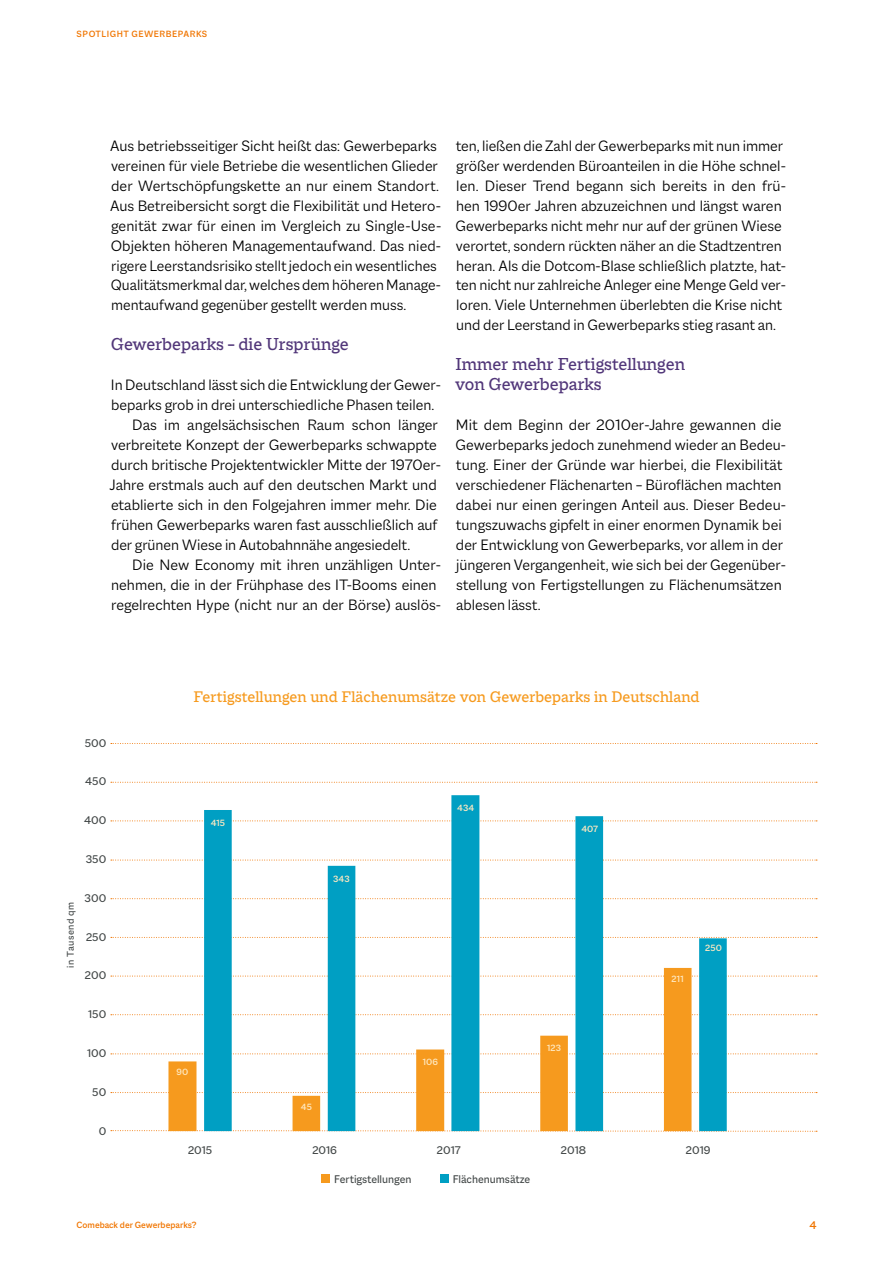
<style>
.page{position:relative;width:893px;height:1263px;background:#fff}
.page>*{position:absolute;margin:0;border:0;box-sizing:border-box;transform-origin:0 0}
.t1{font:500 18.6px/20px "Macklin Slab";color:#513679}
.t2{font:500 16.5px "Macklin Slab";color:#f69a1e}
.t3{font:300 16.2px/20px "Macklin Sans";color:#000}
.t4{font:12px "Macklin Sans";color:#414646}
.t5{font:500 12px "Macklin Sans";color:#f07500}
.t6{font:10.5px "Macklin Sans";letter-spacing:.05em;color:#414646}
.t7{font:500 9.75px "Macklin Sans";letter-spacing:.01em;color:#ffe9c1}
.t8{font:500 9.75px "Macklin Sans";letter-spacing:.005em;color:#f07500}
.t9{font:500 9.75px "Macklin Sans";letter-spacing:.05em;color:#f07500}
</style>
<div class="page">
<svg style="left:111px;top:743px;width:706px;height:1px"></svg>
<svg style="left:111px;top:782px;width:706px;height:1px"></svg>
<svg style="left:111px;top:820px;width:706px;height:1px"></svg>
<svg style="left:111px;top:860px;width:706px;height:1px"></svg>
<svg style="left:111px;top:898px;width:706px;height:1px"></svg>
<svg style="left:111px;top:937px;width:706px;height:1px"></svg>
<svg style="left:111px;top:976px;width:706px;height:1px"></svg>
<svg style="left:111px;top:1014px;width:706px;height:1px"></svg>
<svg style="left:111px;top:1053px;width:706px;height:1px"></svg>
<svg style="left:111px;top:1092px;width:706px;height:1px"></svg>
<svg style="left:111px;top:1130px;width:706px;height:2px"></svg>
<svg style="left:168px;top:975px;width:36px;height:156px"></svg>
<svg style="left:204px;top:795px;width:523px;height:336px"></svg>
<div style="left:321px;top:1174px;width:9px;height:9px;background:#f69a1e"></div>
<div style="left:440px;top:1174px;width:8px;height:9px;background:#009fc3"></div>
<p class="t9" style="left:77px;top:28px;width:132px">SPOTLIGHT GEWERBEPARKS</p>
<p class="t3" style="left:110px;top:135px;width:333px">Aus betriebsseitiger Sicht heißt das: Gewerbeparks vereinen für viele Betriebe die wesentlichen Glieder der Wertschöpfungskette an nur einem Standort.<br>Aus Betreibersicht sorgt die Flexibilität und Hetero&shy;genität zwar für einen im Vergleich zu Single-Use-Objekten höheren Managementaufwand. Das nied&shy;rigere Leerstandsrisiko stellt jedoch ein wesentliches Qualitätsmerkmal dar, welches dem höheren Manage&shy;mentaufwand gegenüber gestellt werden muss.</p>
<p class="t1" style="left:111px;top:334px;width:240px">Gewerbeparks – die Ursprünge</p>
<p class="t3" style="left:111px;top:375px;width:332px">In Deutschland lässt sich die Entwicklung der Gewer-</p>
<p class="t3" style="left:111px;top:395px;width:325px">beparks grob in drei unterschiedliche Phasen teilen.</p>
<p class="t3" style="left:132px;top:415px;width:307px">Das im angelsächsischen Raum schon länger</p>
<p class="t3" style="left:111px;top:435px;width:327px">verbreitete Konzept der Gewerbeparks schwappte</p>
<p class="t3" style="left:111px;top:455px;width:331px">durch britische Projektentwickler Mitte der 1970er-</p>
<p class="t3" style="left:110px;top:475px;width:329px">Jahre erstmals auch auf den deutschen Markt und</p>
<p class="t3" style="left:111px;top:495px;width:327px">etablierte sich in den Folgejahren immer mehr. Die</p>
<p class="t3" style="left:111px;top:514px;width:328px">frühen Gewerbeparks waren fast ausschließlich auf</p>
<p class="t3" style="left:111px;top:534px;width:301px">der grünen Wiese in Autobahnnähe angesiedelt.</p>
<p class="t3" style="left:132px;top:554px;width:310px">Die New Economy mit ihren unzähligen Unter-</p>
<p class="t3" style="left:111px;top:574px;width:327px">nehmen, die in der Frühphase des IT-Booms einen</p>
<p class="t3" style="left:111px;top:594px;width:331px">regelrechten Hype (nicht nur an der Börse) auslös-</p>
<p class="t3" style="left:456px;top:135px;width:332px">ten, ließen die Zahl der Gewerbeparks mit nun immer größer werdenden Büroanteilen in die Höhe schnel&shy;len. Dieser Trend begann sich bereits in den frü&shy;hen 1990er Jahren abzuzeichnen und längst waren Gewerbeparks nicht mehr nur auf der grünen Wiese verortet, sondern rückten näher an die Stadtzentren heran. Als die Dotcom-Blase schließlich platzte, hat&shy;ten nicht nur zahlreiche Anleger eine Menge Geld ver&shy;loren. Viele Unternehmen überlebten die Krise nicht und der Leerstand in Gewerbeparks stieg rasant an.</p>
<p class="t1" style="left:455px;top:354px;width:231px">Immer mehr Fertigstellungen von Gewerbeparks</p>
<p class="t3" style="left:456px;top:415px;width:332px">Mit dem Beginn der 2010er-Jahre gewannen die Gewerbeparks jedoch zunehmend wieder an Bedeu&shy;tung. Einer der Gründe war hierbei, die Flexibilität verschiedener Flächenarten – Büroflächen machten dabei nur einen geringen Anteil aus. Dieser Bedeu&shy;tungszuwachs gipfelt in einer enormen Dynamik bei der Entwicklung von Gewerbeparks, vor allem in der jüngeren Vergangenheit, wie sich bei der Gegenüber&shy;stellung von Fertigstellungen zu Flächenumsätzen ablesen lässt.</p>
<p class="t6" style="left:64px;top:968px;width:68px;rotate:-90deg">in Tausend qm</p>
<p class="t4" style="left:85px;top:736px;width:23px">500</p>
<p class="t4" style="left:85px;top:775px;width:23px">450</p>
<p class="t4" style="left:84px;top:813px;width:24px">400</p>
<p class="t4" style="left:86px;top:852px;width:22px">350</p>
<p class="t4" style="left:85px;top:891px;width:23px">300</p>
<p class="t4" style="left:86px;top:930px;width:22px">250</p>
<p class="t4" style="left:85px;top:968px;width:23px">200</p>
<p class="t4" style="left:88px;top:1007px;width:20px">150</p>
<p class="t4" style="left:87px;top:1046px;width:21px">100</p>
<p class="t4" style="left:92px;top:1085px;width:16px">50</p>
<p class="t4" style="left:99px;top:1124px;width:9px">0</p>
<p class="t2" style="left:193px;top:687px;width:508px">Fertigstellungen und Flächenumsätze von Gewerbeparks in Deutschland</p>
<p class="t7" style="left:211px;top:817px;width:16px">415</p>
<p class="t7" style="left:176px;top:1066px;width:13px">90</p>
<p class="t7" style="left:333px;top:873px;width:18px">343</p>
<p class="t7" style="left:301px;top:1101px;width:13px">45</p>
<p class="t7" style="left:457px;top:802px;width:19px">434</p>
<p class="t7" style="left:581px;top:823px;width:18px">407</p>
<p class="t7" style="left:423px;top:1056px;width:17px">106</p>
<p class="t7" style="left:547px;top:1042px;width:16px">123</p>
<p class="t7" style="left:671px;top:973px;width:14px">211</p>
<p class="t7" style="left:705px;top:942px;width:18px">250</p>
<p class="t4" style="left:188px;top:1143px;width:26px">2015</p>
<p class="t4" style="left:312px;top:1143px;width:26px">2016</p>
<p class="t4" style="left:437px;top:1143px;width:25px">2017</p>
<p class="t4" style="left:561px;top:1143px;width:27px">2018</p>
<p class="t4" style="left:686px;top:1143px;width:26px">2019</p>
<p class="t4" style="left:334px;top:1172px;width:79px">Fertigstellungen</p>
<p class="t4" style="left:453px;top:1172px;width:79px">Flächenumsätze</p>
<p class="t8" style="left:77px;top:1219px;width:122px">Comeback der Gewerbeparks?</p>
<p class="t5" style="left:809px;top:1218px;width:9px">4</p>
</div>
